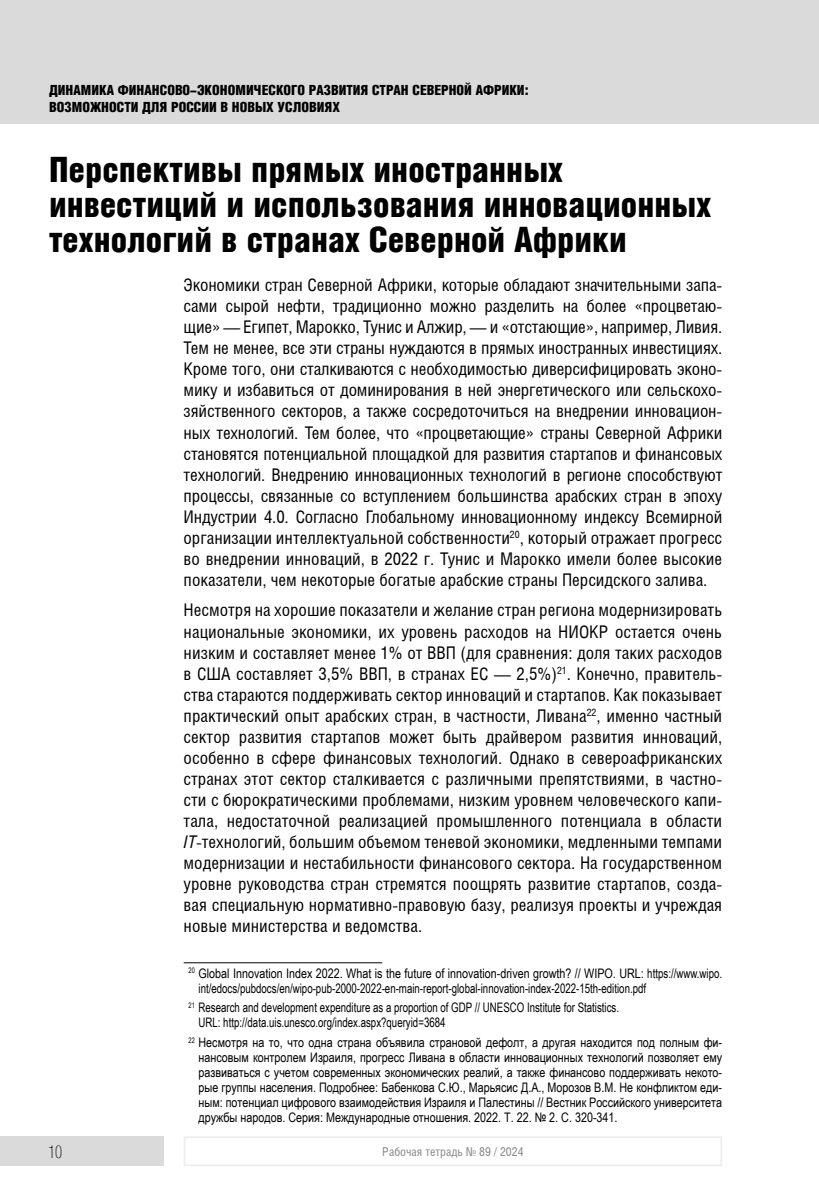
<style>
.page{position:relative;width:819px;height:1191px;background:#fff}
.page>*{position:absolute;margin:0;border:0;box-sizing:border-box;transform-origin:0 0}
.Название_материала{font:900 35px/35px "Helios Cond";color:#000}
.Основной_текст{font:17.5px/21px "Helios Cond";color:#000;text-align:justify}
.t1{font:17.5px "Helios Cond Thin C";color:#000}
.t2{font:900 14px/17.5px "Helios Cond";color:#000}
.Сноска_с_чертой{font:13.12px/14.9px "Arial Narrow";color:#000}
.Сноска_с_чертой-2{font:13.12px "Arial Narrow";color:#000;scale:.9 1}
.Сноска_http__копия{font:13.12px "Arial Narrow";color:#000;scale:.9 1}
.t3{font:12.25px "Helios Cond";color:#878787}
.s1{font-style:italic}
</style>
<div class="page">
<div style="left:0;top:0;width:819px;height:124px;background:#dadada"></div>
<div style="left:0;top:1136px;width:164px;height:30px;background:#dadada"></div>
<div style="left:184px;top:1136px;width:538px;height:30px;border:2px solid #ededed"></div>
<hr style="left:184px;top:962px;width:198px;height:1px;background:#000">
<p class="t2" style="left:49px;top:81px;width:481px">ДИНАМИКА ФИНАНСОВО-ЭКОНОМИЧЕСКОГО РАЗВИТИЯ СТРАН СЕВЕРНОЙ АФРИКИ:<br>ВОЗМОЖНОСТИ ДЛЯ РОССИИ В НОВЫХ УСЛОВИЯХ</p>
<p class="Название_материала" style="left:49px;top:153px;width:663px">Перспективы прямых иностранных инвестиций и использования инновационных технологий в странах Северной Африки</p>
<p class="Основной_текст" style="left:184px;top:274px;width:540px">Экономики стран Северной Африки, которые обладают значительными запа&shy;сами сырой нефти, традиционно можно разделить на более «процветаю&shy;щие» — Египет, Марокко, Тунис и Алжир, — и «отстающие», например, Ливия.<br>Тем не менее, все эти страны нуждаются в прямых иностранных инвестициях.<br>Кроме того, они сталкиваются с необходимостью диверсифицировать эконо&shy;мику и избавиться от доминирования в ней энергетического или сельскохо&shy;зяйственного секторов, а также сосредоточиться на внедрении инновацион&shy;ных технологий. Тем более, что «процветающие» страны Северной Африки становятся потенциальной площадкой для развития стартапов и финансовых технологий. Внедрению инновационных технологий в регионе способствуют процессы, связанные со вступлением большинства арабских стран в эпоху Индустрии 4.0. Согласно Глобальному инновационному индексу Всемирной организации интеллектуальной собственности<sup>20</sup>, который отражает прогресс во внедрении инноваций, в 2022 г. Тунис и Марокко имели более высокие показатели, чем некоторые богатые арабские страны Персидского залива.</p>
<p class="Основной_текст" style="left:184px;top:599px;width:540px">Несмотря на хорошие показатели и желание стран региона модернизировать национальные экономики, их уровень расходов на НИОКР остается очень низким и составляет менее 1% от ВВП (для сравнения: доля таких расходов в США составляет 3,5% ВВП, в странах ЕС — 2,5%)<sup>21</sup>. Конечно, правитель&shy;ства стараются поддерживать сектор инноваций и стартапов. Как показывает практический опыт арабских стран, в частности, Ливана<sup>22</sup>, именно частный сектор развития стартапов может быть драйвером развития инноваций, особенно в сфере финансовых технологий. Однако в североафриканских странах этот сектор сталкивается с различными препятствиями, в частно&shy;сти с бюрократическими проблемами, низким уровнем человеческого капи&shy;тала, недостаточной реализацией промышленного потенциала в области <span class="s1">IT</span>-технологий, большим объемом теневой экономики, медленными темпами модернизации и нестабильности финансового сектора. На государственном уровне руководства стран стремятся поощрять развитие стартапов, созда&shy;вая специальную нормативно-правовую базу, реализуя проекты и учреждая новые министерства и ведомства.</p>
<p class="Сноска_с_чертой" style="left:198px;top:965px;width:525px;text-indent:-10px"><sup>20</sup> Global Innovation Index 2022. What is the future of innovation-driven growth? // WIPO. URL: https://www.wipo. int/edocs/pubdocs/en/wipo-pub-2000-2022-en-main-report-global-innovation-index-2022-15th-edition.pdf</p>
<p class="Сноска_с_чертой-2" style="left:189px;top:998px;width:480px"><sup>21</sup> Research and development expenditure as a proportion of GDP // UNESCO Institute for Statistics.</p>
<p class="Сноска_http__копия" style="left:198px;top:1013px;width:276px">URL: http://data.uis.unesco.org/index.aspx?queryid=3684</p>
<p class="Сноска_с_чертой" style="left:198px;top:1034px;width:525px;text-align:justify;text-indent:-10px"><sup>22</sup> Несмотря на то, что одна страна объявила страновой дефолт, а другая находится под полным фи&shy;нансовым контролем Израиля, прогресс Ливана в области инновационных технологий позволяет ему развиваться с учетом современных экономических реалий, а также финансово поддерживать некото&shy;рые группы населения. Подробнее: Бабенкова С.Ю., Марьясис Д.А., Морозов В.М. Не конфликтом еди&shy;ным: потенциал цифрового взаимодействия Израиля и Палестины // Вестник Российского университета дружбы народов. Серия: Международные отношения. 2022. Т. 22. № 2. C. 320-341.</p>
<p class="t1" style="left:48px;top:1142px;width:16px">10</p>
<p class="t3" style="left:382px;top:1144px;width:143px">Рабочая тетрадь № 89 / 2024</p>
</div>
